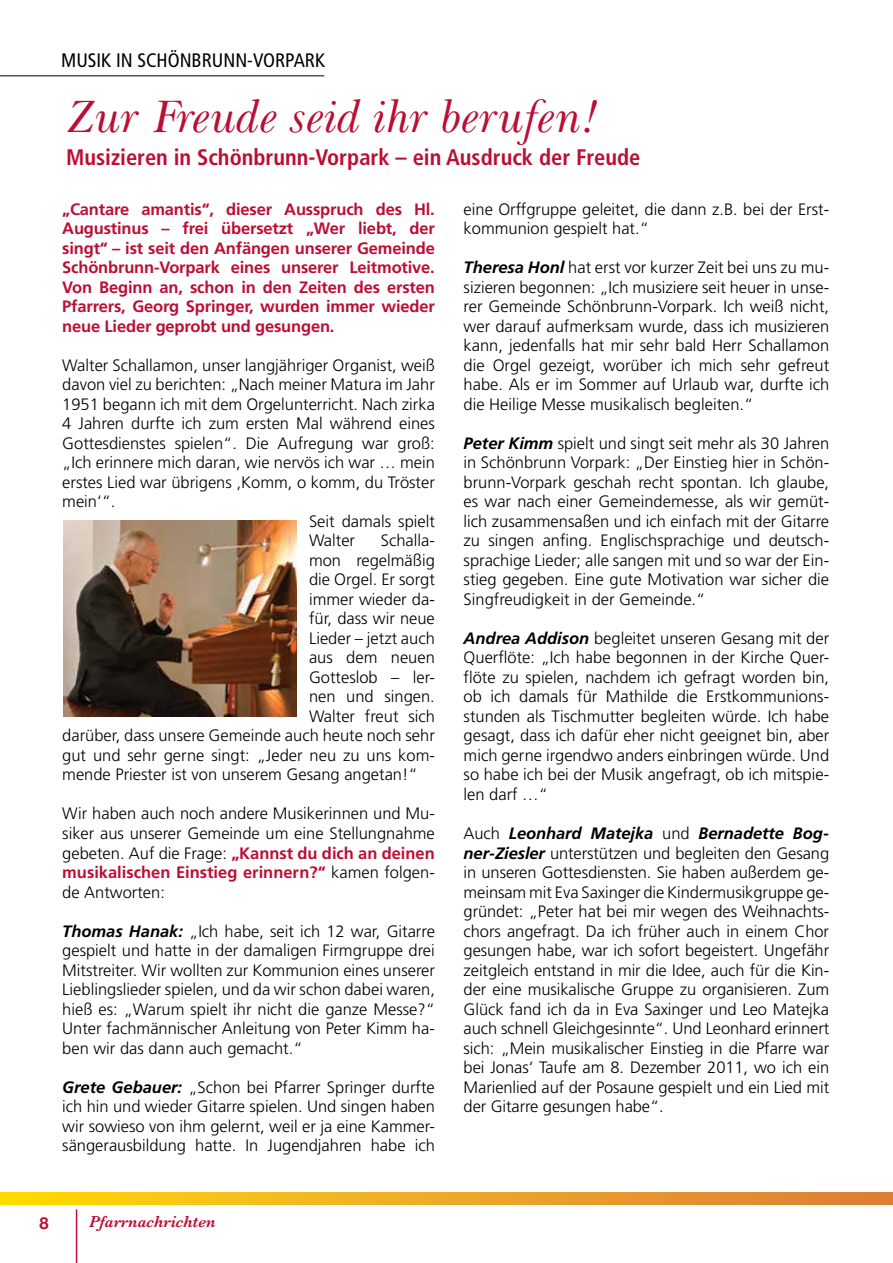
<style>
.page{position:relative;width:893px;height:1263px;background:#fff}
.page>*{position:absolute;margin:0;border:0;box-sizing:border-box;transform-origin:0 0}
.t1{font:46.5px "Baskerville Cyr Inclined";color:#bc0e34}
.t2{font:700 condensed 22.5px "Frutiger";color:#bc0e34}
.t3{font:condensed 19.5px "Frutiger";color:#000}
.t4{font:300 16.5px/19.5px "Frutiger";color:#000;text-align:justify}
.t5{font:700 16.5px/19.5px "Frutiger";letter-spacing:-.01em;color:#bc0e34;text-align:justify}
.t6{font:italic 600 16.5px "Baskerville";color:#bc0e34}
.t7{font:700 16.5px "Helvetica Neue";color:#bc0e34}
.s1{font-weight:700;font-style:italic}
.s2{font-weight:700;color:#bc0e34}
</style>
<div class="page">
<hr style="left:76px;top:1209px;width:1px;height:54px;background:#bc0e34">
<svg style="left:0;top:1193px;width:893px;height:12px;background:#edaa23"></svg>
<hr style="left:0;top:75px;width:324px;height:1px;background:#000">
<img style="left:64px;top:520px;width:232px;height:196px">
<p class="t3" style="left:61px;top:49px;width:265px">MUSIK IN SCHÖNBRUNN-VORPARK</p>
<h1 class="t1" style="left:66px;top:91px;width:534px">Zur Freude seid ihr berufen!</h1>
<h2 class="t2" style="left:66px;top:144px;width:576px">Musizieren in Schönbrunn-Vorpark – ein Ausdruck der Freude</h2>
<p class="t4" style="left:464px;top:200px;width:367px">eine Orffgruppe geleitet, die dann z.B. bei der Erst&shy;kommunion gespielt hat.“</p>
<p class="t4" style="left:464px;top:258px;width:367px"><span class="s1">Theresa Honl</span> hat erst vor kurzer Zeit bei uns zu mu&shy;sizieren begonnen: „Ich musiziere seit heuer in unse&shy;rer Gemeinde Schönbrunn-Vorpark. Ich weiß nicht, wer darauf aufmerksam wurde, dass ich musizieren kann, jedenfalls hat mir sehr bald Herr Schallamon die Orgel gezeigt, worüber ich mich sehr gefreut habe. Als er im Sommer auf Urlaub war, durfte ich die Heilige Messe musikalisch begleiten.“</p>
<p class="t4" style="left:464px;top:434px;width:367px"><span class="s1">Peter Kimm</span> spielt und singt seit mehr als 30 Jahren in Schönbrunn Vorpark: „Der Einstieg hier in Schön&shy;brunn-Vorpark geschah recht spontan. Ich glaube, es war nach einer Gemeindemesse, als wir gemüt&shy;lich zusammensaßen und ich einfach mit der Gitarre zu singen anfing. Englischsprachige und deutsch&shy;sprachige Lieder; alle sangen mit und so war der Ein&shy;stieg gegeben. Eine gute Motivation war sicher die Singfreudigkeit in der Gemeinde.“</p>
<p class="t4" style="left:464px;top:629px;width:367px"><span class="s1">Andrea Addison</span> begleitet unseren Gesang mit der Querflöte: „Ich habe begonnen in der Kirche Quer&shy;flöte zu spielen, nachdem ich gefragt worden bin, ob ich damals für Mathilde die Erstkommunions&shy;stunden als Tischmutter begleiten würde. Ich habe gesagt, dass ich dafür eher nicht geeignet bin, aber mich gerne irgendwo anders einbringen würde. Und so habe ich bei der Musik angefragt, ob ich mitspie&shy;len darf …“</p>
<p class="t4" style="left:464px;top:824px;width:367px">Auch <span class="s1">Leonhard Matejka</span> und <span class="s1">Bernadette Bog&shy;ner-Ziesler</span> unterstützen und begleiten den Gesang in unseren Gottesdiensten. Sie haben außerdem ge&shy;meinsam mit Eva Saxinger die Kindermusikgruppe ge&shy;gründet: „Peter hat bei mir wegen des Weihnachts&shy;chors angefragt. Da ich früher auch in einem Chor gesungen habe, war ich sofort begeistert. Ungefähr zeitgleich entstand in mir die Idee, auch für die Kin&shy;der eine musikalische Gruppe zu organisieren. Zum Glück fand ich da in Eva Saxinger und Leo Matejka auch schnell Gleichgesinnte“. Und Leonhard erinnert sich: „Mein musikalischer Einstieg in die Pfarre war bei Jonas‘ Taufe am 8. Dezember 2011, wo ich ein Marienlied auf der Posaune gespielt und ein Lied mit der Gitarre gesungen habe“.</p>
<p class="t5" style="left:62px;top:199px;width:374px">„Cantare amantis“, dieser Ausspruch des Hl.<br>Augustinus – frei übersetzt „Wer liebt, der singt“ – ist seit den Anfängen unserer Gemeinde Schönbrunn-Vorpark eines unserer Leitmotive.<br>Von Beginn an, schon in den Zeiten des ersten Pfarrers, Georg Springer, wurden immer wieder neue Lieder geprobt und gesungen.</p>
<p class="t4" style="left:62px;top:356px;width:374px">Walter Schallamon, unser langjähriger Organist, weiß</p>
<p class="t4" style="left:62px;top:375px;width:374px">davon viel zu berichten: „Nach meiner Matura im Jahr</p>
<p class="t4" style="left:62px;top:395px;width:374px">1951 begann ich mit dem Orgelunterricht. Nach zirka</p>
<p class="t4" style="left:62px;top:414px;width:374px">4 Jahren durfte ich zum ersten Mal während eines</p>
<p class="t4" style="left:62px;top:434px;width:374px">Gottesdienstes spielen“. Die Aufregung war groß:</p>
<p class="t4" style="left:62px;top:453px;width:374px">„Ich erinnere mich daran, wie nervös ich war … mein</p>
<p class="t4" style="left:62px;top:473px;width:374px">erstes Lied war übrigens ‚Komm, o komm, du Tröster</p>
<p class="t4" style="left:62px;top:492px;width:55px">mein‘“.</p>
<p class="t4" style="left:309px;top:512px;width:127px">Seit damals spielt</p>
<p class="t4" style="left:309px;top:531px;width:48px">Walter</p>
<p class="t4" style="left:381px;top:531px;width:56px">Schalla-</p>
<p class="t4" style="left:309px;top:551px;width:127px">mon regelmäßig</p>
<p class="t4" style="left:309px;top:570px;width:127px">die Orgel. Er sorgt</p>
<p class="t4" style="left:309px;top:590px;width:127px">immer wieder da-</p>
<p class="t4" style="left:309px;top:609px;width:127px">für, dass wir neue</p>
<p class="t4" style="left:309px;top:629px;width:127px">Lieder – jetzt auch</p>
<p class="t4" style="left:309px;top:648px;width:127px">aus dem neuen</p>
<p class="t4" style="left:309px;top:668px;width:127px">Gotteslob – ler-</p>
<p class="t4" style="left:309px;top:687px;width:127px">nen und singen.</p>
<p class="t4" style="left:309px;top:707px;width:127px">Walter freut sich</p>
<p class="t4" style="left:62px;top:726px;width:374px">darüber, dass unsere Gemeinde auch heute noch sehr</p>
<p class="t4" style="left:62px;top:746px;width:374px">gut und sehr gerne singt: „Jeder neu zu uns kom-</p>
<p class="t4" style="left:62px;top:765px;width:357px">mende Priester ist von unserem Gesang angetan!“</p>
<p class="t4" style="left:62px;top:804px;width:374px">Wir haben auch noch andere Musikerinnen und Mu&shy;siker aus unserer Gemeinde um eine Stellungnahme gebeten. Auf die Frage: <span class="s2">„Kannst du dich an deinen musikalischen Einstieg erinnern?“</span> kamen folgen&shy;de Antworten:</p>
<p class="t4" style="left:62px;top:921px;width:374px"><span class="s1">Thomas Hanak:</span> „Ich habe, seit ich 12 war, Gitarre gespielt und hatte in der damaligen Firmgruppe drei Mitstreiter. Wir wollten zur Kommunion eines unserer Lieblingslieder spielen, und da wir schon dabei waren, hieß es: „Warum spielt ihr nicht die ganze Messe?“ Unter fachmännischer Anleitung von Peter Kimm ha&shy;ben wir das dann auch gemacht.“</p>
<p class="t4" style="left:62px;top:1077px;width:374px"><span class="s1">Grete Gebauer:</span> „Schon bei Pfarrer Springer durfte ich hin und wieder Gitarre spielen. Und singen haben wir sowieso von ihm gelernt, weil er ja eine Kammer&shy;sängerausbildung hatte. In Jugendjahren habe ich</p>
<p class="t7" style="left:40px;top:1210px;width:11px">8</p>
<p class="t6" style="left:89px;top:1210px;width:128px">Pfarrnachrichten</p>
</div>
